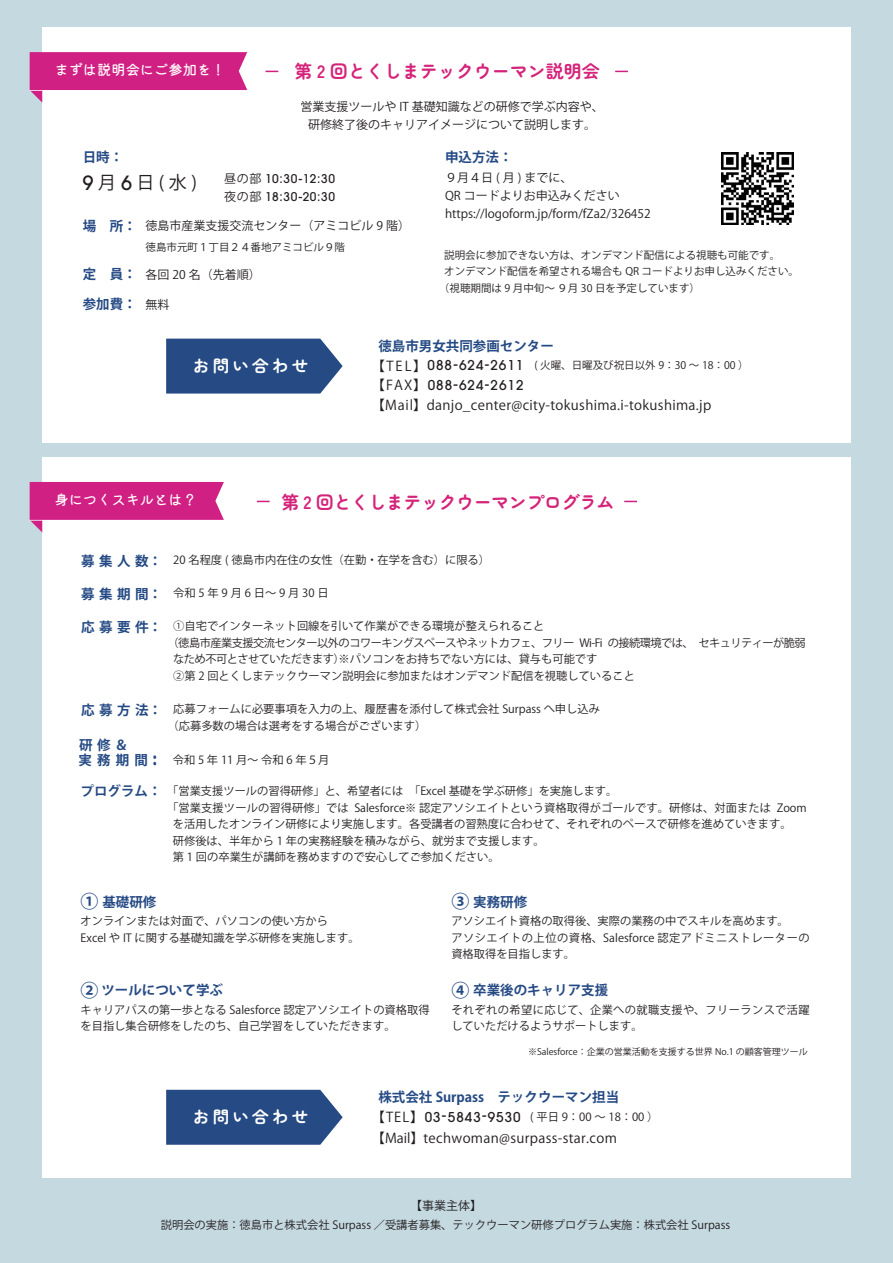
<style>
.page{position:relative;width:893px;height:1263px;background:#c5d9e1}
.page>*{position:absolute;margin:0;border:0;box-sizing:border-box;transform-origin:0 0}
.t1{font:700 18px "Zen Maru Gothic";letter-spacing:-.025em;color:#d5237a}
.t2{font:700 18px "Zen Maru Gothic";color:#d5237a}
.t3{font:18px "Koz Go Pr 6 N";color:#231f20}
.t4{font:700 16.5px "Zen Maru Gothic";letter-spacing:.2em;color:#fff}
.t5{font:500 14.25px "Kiwi Maru";color:#fff}
.t6{font:700 13.5px "Koz Go Pr 6 N";color:#254a84}
.t7{font:13.5px "Koz Go Pr 6 N";letter-spacing:.025em;color:#231f20}
.t8{font:500 13.5px "ITC Avant Garde Pro";letter-spacing:.075em;color:#231f20}
.t9{font:12px/18px "Koz Go Pr 6 N";color:#231f20;text-align:center}
.t10{font:500 12px/18px "ITC Avant Garde Pro";letter-spacing:.05em;color:#231f20}
.t11{font:11.25px/16.5px "Koz Go Pr 6 N";color:#231f20}
.t12{font:11.25px "Koz Go Pr 6 N";letter-spacing:-.05em;color:#231f20}
.t13{font:11.25px/16.5px "Koz Go Pr 6 N";letter-spacing:.035em;color:#231f20}
.t14{font:11.25px "Koz Go Pr 6 N";letter-spacing:.25em;color:#231f20}
.t15{font:10.5px "Koz Go Pr 6 N";color:#231f20}
.t16{font:9px "Koz Go Pr 6 N";color:#231f20}
.s1{font-family:"ITC Avant Garde Pro";font-weight:500;font-size:19.5px}
.s2{font-family:"Koz Go Pr 6 N";font-weight:400}
.s3{font-size:13.5px}
.s4{font-family:"ITC Avant Garde Pro";font-weight:500;font-size:13.5px}
.s5{font-size:18px}
</style>
<div class="page">
<div style="left:43px;top:28px;width:808px;height:415px;background:#fff"></div>
<div style="left:43px;top:457px;width:808px;height:721px;background:#fff"></div>
<svg style="left:30px;top:52px;width:217px;height:51px"></svg>
<svg style="left:30px;top:482px;width:194px;height:50px"></svg>
<svg style="left:166px;top:339px;width:177px;height:55px"></svg>
<img style="left:721px;top:152px;width:73px;height:73px">
<svg style="left:166px;top:1090px;width:177px;height:55px"></svg>
<svg style="left:266px;top:71px;width:12px;height:1px"></svg>
<svg style="left:615px;top:71px;width:13px;height:1px"></svg>
<svg style="left:257px;top:501px;width:13px;height:1px"></svg>
<svg style="left:624px;top:501px;width:13px;height:1px"></svg>
<p class="t5" style="left:54px;top:61px;width:172px">まずは説明会にご参加を！</p>
<h1 class="t2" style="left:295px;top:60px;width:307px">第 2 回とくしまテックウーマン説明会</h1>
<p class="t9" style="left:300px;top:97px;width:305px">営業支援ツールや IT 基礎知識などの研修で学ぶ内容や、研修終了後のキャリアイメージについて説明します。</p>
<p class="t6" style="left:83px;top:150px;width:42px">日時：</p>
<h1 class="t3" style="left:83px;top:173px;width:116px"><span class="s1">9</span>月<span class="s1">6</span>日(水)</h1>
<p class="t10" style="left:224px;top:169px;width:112px"><span class="s2">昼の部</span> 10:30-12:30<span class="s2">夜の部</span> 18:30-20:30</p>
<p class="t6" style="left:83px;top:218px;width:55px">場　所：</p>
<p class="t6" style="left:83px;top:266px;width:55px">定　員：</p>
<p class="t6" style="left:83px;top:296px;width:55px">参加費：</p>
<p class="t9" style="left:146px;top:217px;width:266px">徳島市産業支援交流センター（アミコビル 9 階）</p>
<p class="t15" style="left:146px;top:241px;width:201px">徳島市元町１丁目２４番地アミコビル９階</p>
<p class="t9" style="left:146px;top:266px;width:117px">各回 20 名（先着順）</p>
<p class="t9" style="left:146px;top:296px;width:25px">無料</p>
<p class="t6" style="left:445px;top:150px;width:69px">申込方法：</p>
<p class="t9" style="left:445px;top:169px;width:207px;text-align:left">９月４日 ( 月 ) までに、<br>QR コードよりお申込みくださいhttps://logoform.jp/form/fZa2/326452</p>
<p class="t15" style="left:444px;top:249px;width:337px">説明会に参加できない方は、オンデマンド配信による視聴も可能です。</p>
<p class="t15" style="left:444px;top:265px;width:356px">オンデマンド配信を希望される場合も QR コードよりお申し込みください。</p>
<p class="t15" style="left:439px;top:282px;width:263px">（視聴期間は 9 月中旬～ ９月 30 日を予定しています）</p>
<h2 class="t4" style="left:193px;top:355px;width:117px">お問い合わせ</h2>
<p class="t6" style="left:378px;top:338px;width:177px">徳島市男女共同参画センター</p>
<p class="t15" style="left:372px;top:360px;width:379px"><span class="s3">【TEL】</span><span class="s4">088-624-2611</span> ( 火曜、日曜及び祝日以外 9：30 ～ 18：00 ）</p>
<p class="t8" style="left:372px;top:376px;width:153px"><span class="s2">【FAX】</span>088-624-2612</p>
<p class="t7" style="left:372px;top:397px;width:341px">【Mail】danjo_center@city-tokushima.i-tokushima.jp</p>
<p class="t5" style="left:54px;top:491px;width:144px">身につくスキルとは？</p>
<h1 class="t1" style="left:281px;top:491px;width:335px">第 2 回とくしまテックウーマンプログラム</h1>
<p class="t6" style="left:81px;top:554px;width:83px">募集人数：</p>
<p class="t6" style="left:81px;top:587px;width:83px">募集期間：</p>
<p class="t6" style="left:81px;top:620px;width:83px">応募要件：</p>
<p class="t6" style="left:81px;top:702px;width:83px">応募方法：</p>
<p class="t6" style="left:79px;top:737px;width:51px">研修＆</p>
<p class="t6" style="left:79px;top:753px;width:85px">実務期間：</p>
<p class="t6" style="left:81px;top:753px;width:69px">　　　　　</p>
<p class="t6" style="left:81px;top:783px;width:83px">プログラム：</p>
<p class="t11" style="left:173px;top:552px;width:318px">20 名程度 ( 徳島市内在住の女性（在勤・在学を含む）に限る）</p>
<p class="t14" style="left:173px;top:587px;width:157px">令和5年9月6日～9月30日</p>
<p class="t11" style="left:173px;top:618px;width:373px">①自宅でインターネット回線を引いて作業ができる環境が整えられること</p>
<p class="t12" style="left:168px;top:636px;width:640px">（徳島市産業支援交流センター以外のコワーキングスペースやネットカフェ、フリー Wi-Fi の接続環境では、　セキュリティーが脆弱</p>
<p class="t11" style="left:173px;top:651px;width:426px">なため不可とさせていただきます）※パソコンをお持ちでない方には、貸与も可能です</p>
<p class="t11" style="left:173px;top:668px;width:463px">②第 2 回とくしまテックウーマン説明会に参加またはオンデマンド配信を視聴していること</p>
<p class="t11" style="left:168px;top:701px;width:434px;text-indent:6px">応募フォームに必要事項を入力の上、履歴書を添付して株式会社 Surpass へ申し込み（応募多数の場合は選考をする場合がございます）</p>
<p class="t11" style="left:173px;top:751px;width:158px">令和 5 年 11 月～ 令和 6 年５月</p>
<p class="t11" style="left:167px;top:783px;width:452px">「営業支援ツールの習得研修」と、希望者には　「Excel 基礎を学ぶ研修」を実施します。</p>
<p class="t11" style="left:167px;top:799px;width:641px">「営業支援ツールの習得研修」では Salesforce※ 認定アソシエイトという資格取得がゴールです。研修は、対面または Zoom</p>
<p class="t11" style="left:173px;top:816px;width:620px">を活用したオンライン研修により実施します。各受講者の習熟度に合わせて、それぞれのペースで研修を進めていきます。</p>
<p class="t11" style="left:173px;top:832px;width:373px">研修後は、半年から 1 年の実務経験を積みながら、就労まで支援します。</p>
<p class="t11" style="left:173px;top:849px;width:328px">第 1 回の卒業生が講師を務めますので安心してご参加ください。</p>
<p class="t6" style="left:81px;top:894px;width:77px"><span class="s5">①</span> 基礎研修</p>
<p class="t11" style="left:81px;top:913px;width:281px">オンラインまたは対面で、パソコンの使い方から<br>Excel や IT に関する基礎知識を学ぶ研修を実施します。</p>
<p class="t6" style="left:81px;top:983px;width:144px"><span class="s5">②</span> ツールについて学ぶ</p>
<p class="t11" style="left:81px;top:1001px;width:351px">キャリアパスの第一歩となる Salesforce 認定アソシエイトの資格取得を目指し集合研修をしたのち、自己学習をしていただきます。</p>
<p class="t6" style="left:451px;top:894px;width:77px"><span class="s5">③</span> 実務研修</p>
<p class="t11" style="left:451px;top:913px;width:360px">アソシエイト資格の取得後、実際の業務の中でスキルを高めます。<br>アソシエイトの上位の資格、Salesforce 認定アドミニストレーターの資格取得を目指します。</p>
<p class="t6" style="left:451px;top:983px;width:158px"><span class="s5">④</span> 卒業後のキャリア支援</p>
<p class="t13" style="left:451px;top:1001px;width:360px">それぞれの希望に応じて、企業への就職支援や、フリーランスで活躍していただけるようサポートします。</p>
<p class="t16" style="left:528px;top:1046px;width:281px">※Salesforce：企業の営業活動を支援する世界 No.1 の顧客管理ツール</p>
<h2 class="t4" style="left:193px;top:1106px;width:117px">お問い合わせ</h2>
<p class="t6" style="left:378px;top:1090px;width:242px">株式会社 Surpass　テックウーマン担当</p>
<p class="t11" style="left:372px;top:1109px;width:288px"><span class="s3">【TEL】</span><span class="s4">03-5843-9530</span> ( 平日 9：00 ～ 18：00 ）</p>
<p class="t7" style="left:372px;top:1130px;width:247px">【Mail】techwoman@surpass-star.com</p>
<p class="t9" style="left:410px;top:1196px;width:73px">【事業主体】</p>
<p class="t11" style="left:161px;top:1217px;width:571px">説明会の実施：徳島市と株式会社 Surpass ／受講者募集、テックウーマン研修プログラム実施：株式会社 Surpass</p>
</div>
